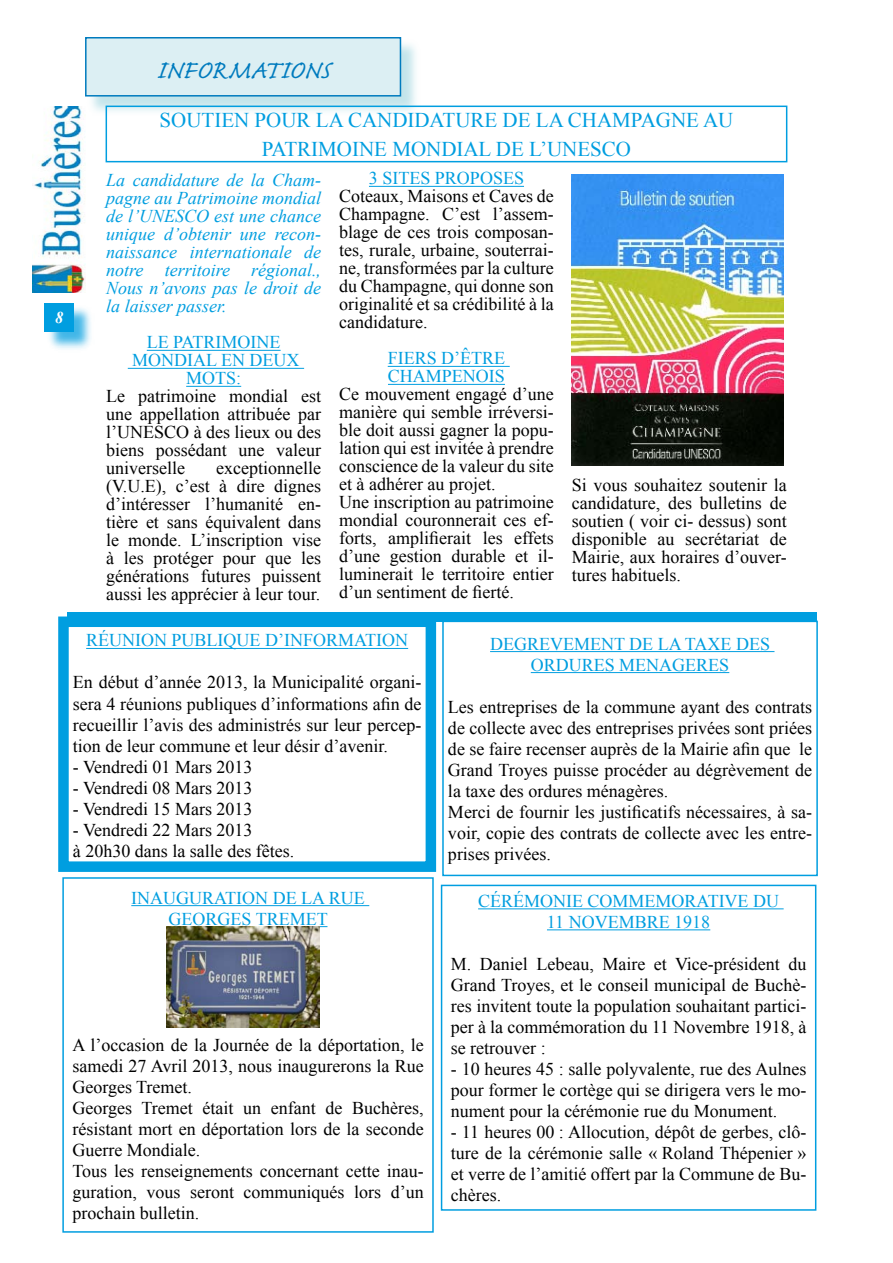
<style>
.page{position:relative;width:893px;height:1263px;background:#fff}
.page>*{position:absolute;margin:0;border:0;box-sizing:border-box;transform-origin:0 0}
.t1{font:33px "Caflisch Script Pro";letter-spacing:-.005em;color:#007bbe}
.t2{font:21px/28.5px "Times New Roman";color:#009ee0;text-align:center}
.t3{font:18px/18px "Times New Roman";color:#000;text-align:justify}
.t4{font:18px/18px "Times New Roman";color:#009ee0;text-align:center}
.t5{font:italic 18px/18px "Times New Roman";color:#009ee0;text-align:justify}
.t6{font:italic 700 16.5px "Times New Roman";color:#fff}
</style>
<div class="page">
<img style="left:33px;top:106px;width:52px;height:187px">
<div style="left:46px;top:305px;width:49px;height:47px;background:#009ee0;opacity:.75"></div>
<div style="left:45px;top:303px;width:29px;height:29px;background:#009ee0"></div>
<div style="left:87px;top:39px;width:334px;height:77px;background:#afdce4;opacity:.75"></div>
<div style="left:86px;top:38px;width:314px;height:58px;background:#dceff3"></div>
<div style="left:85px;top:37px;width:316px;height:60px;border:2px solid #007bbe"></div>
<div style="left:106px;top:106px;width:681px;height:56px;border:2px solid #009ee0"></div>
<hr style="left:147px;top:350px;width:134px;height:1px;background:#009ee0">
<hr style="left:128px;top:368px;width:176px;height:1px;background:#009ee0">
<hr style="left:186px;top:386px;width:55px;height:1px;background:#009ee0">
<hr style="left:369px;top:186px;width:155px;height:1px;background:#009ee0">
<hr style="left:388px;top:366px;width:122px;height:1px;background:#009ee0">
<hr style="left:388px;top:384px;width:117px;height:1px;background:#009ee0">
<img style="left:572px;top:175px;width:211px;height:291px">
<hr style="left:490px;top:651px;width:284px;height:1px;background:#009ee0">
<hr style="left:531px;top:672px;width:198px;height:1px;background:#009ee0">
<div style="left:442px;top:621px;width:376px;height:255px;border:2px solid #009ee0"></div>
<div style="left:67px;top:612px;width:749px;height:10px;background:#009ee0"></div>
<hr style="left:86px;top:648px;width:322px;height:1px;background:#009ee0">
<div style="left:58px;top:616px;width:378px;height:256px;border:10px solid #009ee0"></div>
<hr style="left:131px;top:905px;width:238px;height:1px;background:#009ee0">
<hr style="left:169px;top:926px;width:158px;height:1px;background:#009ee0">
<img style="left:166px;top:927px;width:153px;height:101px">
<div style="left:62px;top:877px;width:372px;height:356px;border:2px solid #009ee0"></div>
<hr style="left:478px;top:908px;width:306px;height:1px;background:#009ee0">
<hr style="left:547px;top:929px;width:163px;height:1px;background:#009ee0">
<div style="left:441px;top:885px;width:375px;height:326px;border:2px solid #009ee0"></div>
<p class="t6" style="left:55px;top:306px;width:10px">8</p>
<h1 class="t1" style="left:156px;top:53px;width:175px">INFORMATIONS</h1>
<p class="t2" style="left:160px;top:105px;width:575px">SOUTIEN POUR LA CANDIDATURE DE LA CHAMPAGNE AU<br>PATRIMOINE MONDIAL DE L’UNESCO</p>
<p class="t5" style="left:106px;top:171px;width:216px">La candidature de la Cham&shy;pagne au Patrimoine mondial de l’UNESCO est une chance unique d’obtenir une recon&shy;naissance internationale de notre territoire régional., Nous n’avons pas le droit de la laisser passer.</p>
<p class="t4" style="left:132px;top:333px;width:168px">LE PATRIMOINE<br>MONDIAL EN DEUX<br>MOTS:</p>
<p class="t3" style="left:106px;top:387px;width:216px">Le patrimoine mondial est une appellation attribuée par l’UNESCO à des lieux ou des biens possédant une valeur universelle</p>
<p class="t4" style="left:369px;top:169px;width:157px">3 SITES PROPOSES</p>
<p class="t3" style="left:339px;top:187px;width:216px">Coteaux, Maisons et Caves de Champagne. C’est l’assem&shy;blage de ces trois composan&shy;tes, rurale, urbaine, souterrai&shy;ne, transformées par la culture du Champagne, qui donne son originalité et sa crédibilité à la candidature.</p>
<p class="t4" style="left:388px;top:349px;width:119px;text-align:left">FIERS D’ÊTRE<br>CHAMPENOIS</p>
<p class="t3" style="left:339px;top:385px;width:216px;text-align:left">Ce mouvement engagé d’une manière qui semble irréversi&shy;ble doit aussi gagner la popu&shy;lation qui est invitée à prendre conscience de la valeur du site et à adhérer au projet.<br>Une inscription au patrimoine mondial couronnerait ces ef&shy;forts, amplifierait les effets d’une gestion durable et il&shy;luminerait le territoire entier d’un sentiment de fierté.</p>
<p class="t3" style="left:106px;top:459px;width:216px;text-indent:110px">exceptionnelle (V.U.E), c’est à dire dignes d’intéresser l’humanité en&shy;tière et sans équivalent dans le monde. L’inscription vise à les protéger pour que les générations futures puissent aussi les apprécier à leur tour.</p>
<p class="t3" style="left:572px;top:476px;width:216px">Si vous souhaitez soutenir la candidature, des bulletins de soutien ( voir ci- dessus) sont disponible au secrétariat de Mairie, aux horaires d’ouver&shy;tures habituels.</p>
<p class="t4" style="left:86px;top:631px;width:36px">Réunion</p>
<p class="t4" style="left:172px;top:631px;width:13px">publique</p>
<p class="t4" style="left:265px;top:631px;width:32px">d’information</p>
<p class="t3" style="left:73px;top:672px;width:350px;line-height:21px">En début d’année 2013, la Municipalité organi&shy;sera 4 réunions publiques d’informations afin de recueillir l’avis des administrés sur leur percep&shy;tion de leur commune et leur désir d’avenir.</p>
<p class="t3" style="left:73px;top:757px;width:181px">- Vendredi 01 Mars 2013</p>
<p class="t3" style="left:73px;top:778px;width:181px">- Vendredi 08 Mars 2013</p>
<p class="t3" style="left:73px;top:799px;width:181px">- Vendredi 15 Mars 2013</p>
<p class="t3" style="left:73px;top:819px;width:223px;line-height:21px">- Vendredi 22 Mars 2013<br>à 20h30 dans la salle des fêtes.</p>
<p class="t4" style="left:131px;top:887px;width:235px;line-height:21px">INAUGURATION DE LA RUE gEORGES TREMET</p>
<p class="t3" style="left:72px;top:1034px;width:353px;line-height:21px;text-align:left">A l’occasion de la Journée de la déportation, le samedi 27 Avril 2013, nous inaugurerons la Rue Georges Tremet.<br>Georges Tremet était un enfant de Buchères, résistant mort en déportation lors de la seconde Guerre Mondiale.<br>Tous les renseignements concernant cette inau&shy;guration, vous seront communiqués lors d’un prochain bulletin.</p>
<p class="t4" style="left:490px;top:633px;width:281px;line-height:21px">DEGREVEMENT DE LA TAXE DES<br>ORDURES MENAGERES</p>
<p class="t3" style="left:448px;top:696px;width:366px;line-height:21px;text-align:left">Les entreprises de la commune ayant des contrats de collecte avec des entreprises privées sont priées de se faire recenser auprès de la Mairie afin que le Grand Troyes puisse procéder au dégrèvement de la taxe des ordures ménagères.<br>Merci de fournir les justificatifs nécessaires, à sa&shy;voir, copie des contrats de collecte avec les entre&shy;prises privées.</p>
<p class="t4" style="left:478px;top:891px;width:59px">Cérémonie</p>
<p class="t4" style="left:588px;top:891px;width:14px">commemorative</p>
<p class="t4" style="left:753px;top:891px;width:14px">du</p>
<p class="t4" style="left:547px;top:913px;width:49px">11 Novembre</p>
<p class="t4" style="left:674px;top:913px;width:37px">1918</p>
<p class="t3" style="left:451px;top:953px;width:357px;line-height:21px">M. Daniel Lebeau, Maire et Vice-président du Grand Troyes, et le conseil municipal de Buchè&shy;res invitent toute la population souhaitant partici&shy;per à la commémoration du 11 Novembre 1918, à se retrouver :</p>
<p class="t3" style="left:451px;top:1058px;width:357px;line-height:21px">- 10 heures 45 : salle polyvalente, rue des Aulnes pour former le cortège qui se dirigera vers le mo&shy;nument pour la cérémonie rue du Monument.</p>
<p class="t3" style="left:451px;top:1121px;width:357px;line-height:21px">- 11 heures 00 : Allocution, dépôt de gerbes, clô&shy;ture de la cérémonie salle « Roland Thépenier » et verre de l’amitié offert par la Commune de Bu&shy;chères.</p>
</div>
